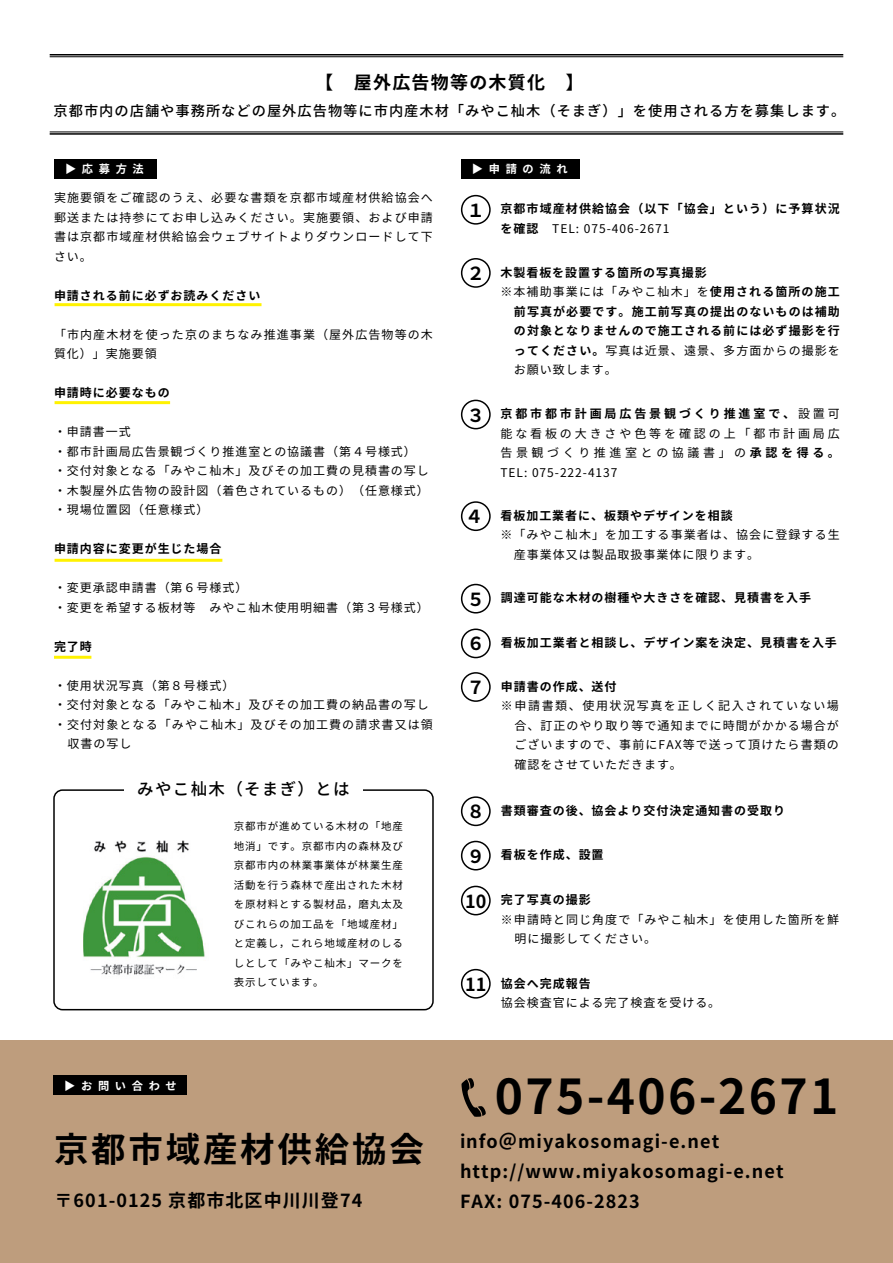
<style>
.page{position:relative;width:893px;height:1263px;background:#fff}
.page>*{position:absolute;margin:0;border:0;box-sizing:border-box;transform-origin:0 0}
.t1{font:700 48px "Source Han Sans JP";letter-spacing:.05em;color:#000}
.t2{font:700 34.5px "Source Han Sans JP";letter-spacing:.08em;color:#000}
.t3{font:700 18px/30px "Source Han Sans JP";letter-spacing:.06em;color:#000}
.t4{font:500 16.5px "Source Han Sans JP";letter-spacing:.08em;color:#000}
.t5{font:500 14.25px "Source Han Sans JP";letter-spacing:.07em;color:#000}
.t6{font:12px/19.5px "Source Han Sans JP";letter-spacing:.08em;color:#000}
.t7{font:700 12px/19.5px "Source Han Sans JP";letter-spacing:.08em;color:#000}
.t8{font:700 11.25px "Source Han Sans JP";letter-spacing:.5em;color:#fff}
.t9{font:10.5px/19.5px "Source Han Sans JP";letter-spacing:.08em;color:#000;text-align:justify}
.s1{font-weight:400}
.s2{font-weight:700}
.s3{font-size:18px}
</style>
<div class="page">
<div style="left:54px;top:159px;width:102px;height:19px;background:#000"></div>
<div style="left:461px;top:159px;width:118px;height:19px;background:#000"></div>
<div style="left:461px;top:195px;width:30px;height:30px;border:2px solid #000;border-radius:50%"></div>
<div style="left:461px;top:584px;width:30px;height:29px;border:2px solid #000;border-radius:50%"></div>
<div style="left:461px;top:628px;width:30px;height:30px;border:2px solid #000;border-radius:50%"></div>
<div style="left:461px;top:258px;width:30px;height:30px;border:2px solid #000;border-radius:50%"></div>
<div style="left:461px;top:672px;width:30px;height:30px;border:2px solid #000;border-radius:50%"></div>
<div style="left:461px;top:400px;width:30px;height:29px;border:2px solid #000;border-radius:50%"></div>
<div style="left:461px;top:796px;width:30px;height:30px;border:2px solid #000;border-radius:50%"></div>
<div style="left:461px;top:841px;width:30px;height:29px;border:2px solid #000;border-radius:50%"></div>
<div style="left:461px;top:501px;width:30px;height:30px;border:2px solid #000;border-radius:50%"></div>
<div style="left:461px;top:886px;width:30px;height:29px;border:2px solid #000;border-radius:50%"></div>
<div style="left:461px;top:969px;width:30px;height:30px;border:2px solid #000;border-radius:50%"></div>
<img style="left:83px;top:840px;width:122px;height:135px">
<hr style="left:50px;top:54px;width:793px;height:2px;background:#000">
<hr style="left:50px;top:56px;width:793px;height:1px;background:#000">
<hr style="left:50px;top:132px;width:793px;height:1px;background:#000">
<hr style="left:50px;top:133px;width:793px;height:2px;background:#000">
<hr style="left:55px;top:303px;width:206px;height:3px;background:#fff200">
<hr style="left:55px;top:401px;width:115px;height:3px;background:#fff200">
<hr style="left:55px;top:559px;width:167px;height:3px;background:#fff200">
<hr style="left:54px;top:656px;width:37px;height:3px;background:#fff200">
<div style="left:53px;top:789px;width:381px;height:221px;border:2px solid #000;border-radius:9px"></div>
<div style="left:124px;top:775px;width:239px;height:29px;background:#fff"></div>
<div style="left:0;top:1041px;width:893px;height:222px;background:#be9d7d"></div>
<div style="left:53px;top:1076px;width:134px;height:19px;background:#000"></div>
<h3 class="t3" style="left:315px;top:67px;width:270px">【　屋外広告物等の木質化　】</h3>
<p class="t5" style="left:54px;top:102px;width:793px">京都市内の店舗や事務所などの屋外広告物等に市内産木材「みやこ杣木（そまぎ）」を使用される方を募集します。</p>
<p class="t8" style="left:65px;top:162px;width:80px">▶応募方法</p>
<p class="t8" style="left:472px;top:162px;width:97px">▶申請の流れ</p>
<p class="t7" style="left:500px;top:200px;width:341px">京都市域産材供給協会（以下「協会」という）に予算状況を確認<span class="s1">　TEL: 075-406-2671</span></p>
<p class="t6" style="left:54px;top:189px;width:380px;text-align:justify">実施要領をご確認のうえ、必要な書類を京都市域産材供給協会へ郵送または持参にてお申し込みください。実施要領、および申請書は京都市域産材供給協会ウェブサイトよりダウンロードして下さい。</p>
<p class="t7" style="left:54px;top:286px;width:208px">申請される前に必ずお読みください</p>
<p class="t6" style="left:54px;top:325px;width:380px">「市内産木材を使った京のまちなみ推進事業（屋外広告物等の木質化）」実施要領</p>
<p class="t7" style="left:54px;top:384px;width:117px">申請時に必要なもの</p>
<p class="t6" style="left:54px;top:423px;width:376px">・申請書一式<br>・都市計画局広告景観づくり推進室との協議書（第４号様式）・交付対象となる「みやこ杣木」及びその加工費の見積書の写し・木製屋外広告物の設計図（着色されているもの）（任意様式）・現場位置図（任意様式）</p>
<p class="t7" style="left:54px;top:540px;width:169px">申請内容に変更が生じた場合</p>
<p class="t6" style="left:54px;top:579px;width:376px">・変更承認申請書（第６号様式）<br>・変更を希望する板材等　みやこ杣木使用明細書（第３号様式）</p>
<p class="t7" style="left:54px;top:637px;width:39px">完了時</p>
<p class="t6" style="left:54px;top:676px;width:182px">・使用状況写真（第８号様式）</p>
<p class="t6" style="left:54px;top:696px;width:376px">・交付対象となる「みやこ杣木」及びその加工費の納品書の写し</p>
<p class="t6" style="left:54px;top:715px;width:380px">・交付対象となる「みやこ杣木」及びその加工費の請求書又は領</p>
<p class="t6" style="left:68px;top:735px;width:65px">収書の写し</p>
<h3 class="t3" style="left:467px;top:196px;width:19px">１</h3>
<h3 class="t3" style="left:467px;top:259px;width:19px">２</h3>
<p class="t7" style="left:500px;top:263px;width:208px">木製看板を設置する箇所の写真撮影</p>
<p class="t6" style="left:500px;top:282px;width:341px">※本補助事業には「みやこ杣木」を<span class="s2">使用される箇所の施工</span></p>
<p class="t7" style="left:514px;top:302px;width:327px">前写真が必要です。施工前写真の提出のないものは補助</p>
<p class="t7" style="left:514px;top:321px;width:327px">の対象となりませんので施工される前には必ず撮影を行</p>
<p class="t6" style="left:514px;top:341px;width:327px"><span class="s2">ってください。</span>写真は近景、遠景、多方面からの撮影を</p>
<p class="t6" style="left:514px;top:360px;width:104px">お願い致します。</p>
<h3 class="t3" style="left:467px;top:400px;width:19px">３</h3>
<p class="t6" style="left:500px;top:404px;width:341px;text-align:justify"><span class="s2">京都市都市計画局広告景観づくり推進室で、</span>設置可能な看板の大きさや色等を確認の上「都市計画局広告景観づくり推進室との協議書」の<span class="s2">承認を得る。</span>TEL: 075-222-4137</p>
<p class="t7" style="left:500px;top:506px;width:247px">看板加工業者に、板類やデザインを相談　</p>
<p class="t6" style="left:514px;top:525px;width:327px;text-indent:-14px">※「みやこ杣木」を加工する事業者は、協会に登録する生産事業体又は製品取扱事業体に限ります。</p>
<h3 class="t3" style="left:465px;top:502px;width:19px">４</h3>
<p class="t7" style="left:467px;top:588px;width:346px"><span class="s3">５</span> 調達可能な木材の樹種や大きさを確認、見積書を入手</p>
<p class="t7" style="left:467px;top:633px;width:372px"><span class="s3">６</span> 看板加工業者と相談し、デザイン案を決定、見積書を入手</p>
<p class="t7" style="left:501px;top:677px;width:117px">申請書の作成、送付</p>
<p class="t6" style="left:514px;top:696px;width:326px;text-align:justify;text-indent:-14px">※申請書類、使用状況写真を正しく記入されていない場合、訂正のやり取り等で通知までに時間がかかる場合がございますので、事前にFAX等で送って頂けたら書類の確認をさせていただきます。</p>
<h3 class="t3" style="left:467px;top:673px;width:19px">７</h3>
<h3 class="t4" style="left:137px;top:780px;width:214px">みやこ杣木（そまぎ）とは</h3>
<p class="t8" style="left:64px;top:1079px;width:114px">▶お問い合わせ</p>
<p class="t9" style="left:234px;top:817px;width:171px">京都市が進めている木材の「地産地消」です。京都市内の森林及び京都市内の林業事業体が林業生産活動を行う森林で産出された木材を原材料とする製材品，磨丸太及びこれらの加工品を「地域産材」と定義し，これら地域産材のしるしとして「みやこ杣木」マークを表示しています。</p>
<h2 class="t2" style="left:54px;top:1129px;width:371px">京都市域産材供給協会</h2>
<h3 class="t3" style="left:55px;top:1185px;width:309px">〒601-0125 京都市北区中川川登74</h3>
<p class="t7" style="left:467px;top:801px;width:320px"><span class="s3">８</span> 書類審査の後、協会より交付決定通知書の受取り</p>
<p class="t7" style="left:467px;top:845px;width:138px"><span class="s3">９</span> 看板を作成、設置</p>
<h3 class="t3" style="left:465px;top:886px;width:23px">10</h3>
<h3 class="t3" style="left:465px;top:969px;width:23px">11</h3>
<p class="t7" style="left:501px;top:890px;width:91px">完了写真の撮影</p>
<p class="t6" style="left:514px;top:910px;width:326px;text-indent:-14px">※申請時と同じ角度で「みやこ杣木」を使用した箇所を鮮明に撮影してください。</p>
<p class="t7" style="left:501px;top:974px;width:91px">協会へ完成報告</p>
<p class="t6" style="left:501px;top:993px;width:221px">協会検査官による完了検査を受ける。</p>
<h1 class="t1" style="left:495px;top:1069px;width:345px">075-406-2671</h1>
<h3 class="t3" style="left:460px;top:1127px;width:325px">info＠miyakosomagi-e.net http://www.miyakosomagi-e.net<br>FAX: 075-406-2823</h3>
</div>
